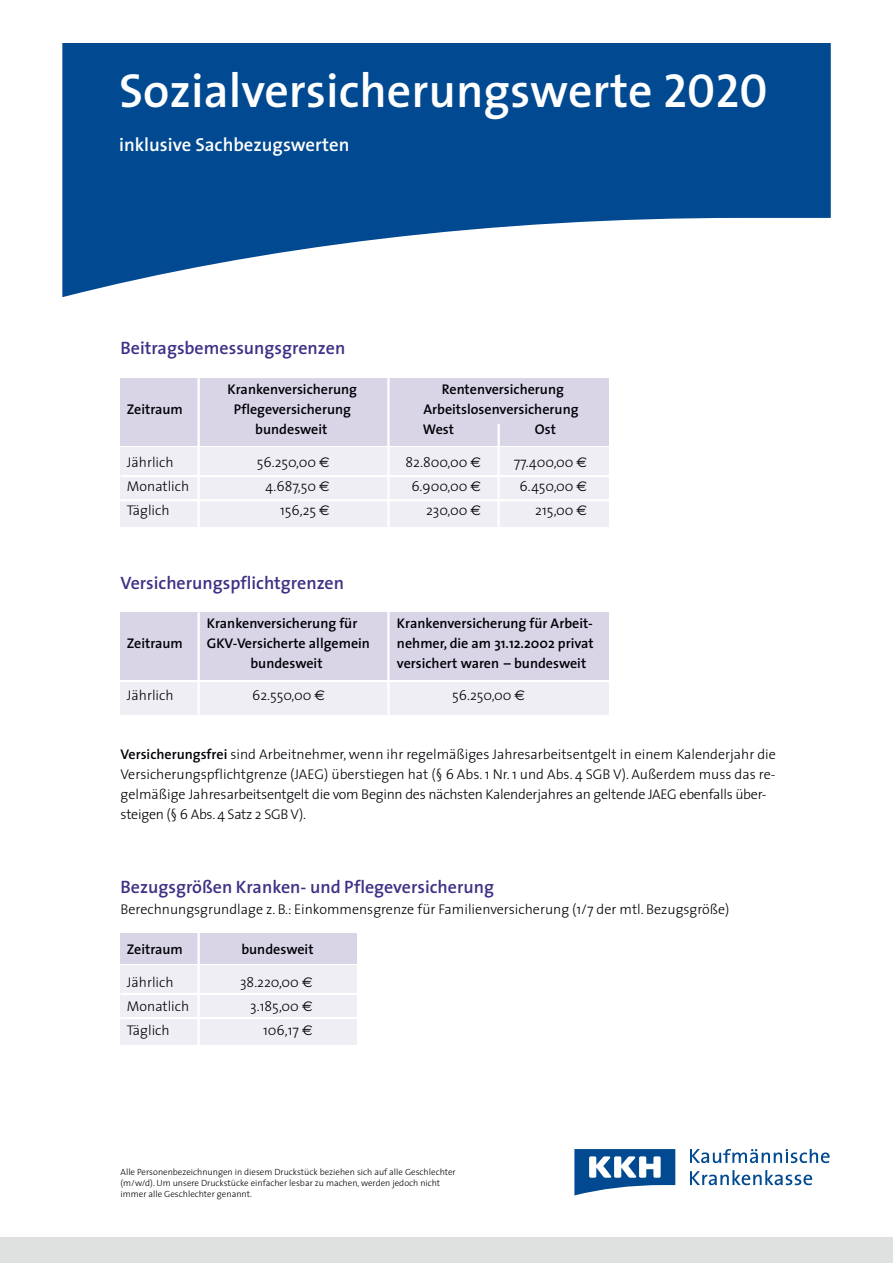
<style>
.page{position:relative;width:893px;height:1263px;background:#fff}
.page>*{position:absolute;margin:0;border:0;box-sizing:border-box;transform-origin:0 0}
.t1{font:600 48px "The Sans";color:#fff}
.t2{font:600 18.75px "The Sans";color:#fff}
.t3{font:600 18px "The Sans";color:#413087}
.t4{font:300 14.1px/19.8px "The Sans";color:#000006}
.t5{font:600 14.1px "The Sans";color:#000006}
.t6{font:300 9px/10.8px "The Sans";color:#000006}
.s1{font-family:"The Sans Semi Bold Caps";font-weight:400}
.s2{font-family:"Euro Sans";font-weight:400}
.s3{font-weight:600}
</style>
<div class="page">
<div style="left:121px;top:612px;width:488px;height:68px;background:#d9d5e7"></div>
<div style="left:121px;top:682px;width:488px;height:33px;background:#f0eef5"></div>
<hr style="left:197px;top:612px;width:3px;height:103px;background:#fff">
<div style="left:121px;top:378px;width:488px;height:68px;background:#d9d5e7"></div>
<div style="left:121px;top:448px;width:488px;height:79px;background:#f0eef5"></div>
<hr style="left:121px;top:499px;width:678px;height:2px;background:#fff">
<hr style="left:121px;top:475px;width:678px;height:2px;background:#fff">
<hr style="left:197px;top:378px;width:3px;height:149px;background:#fff">
<hr style="left:387px;top:378px;width:3px;height:346px;background:#fff">
<div style="left:121px;top:933px;width:236px;height:30px;background:#d9d5e7"></div>
<div style="left:121px;top:966px;width:236px;height:79px;background:#f0eef5"></div>
<hr style="left:121px;top:1017px;width:446px;height:2px;background:#fff">
<hr style="left:121px;top:993px;width:386px;height:2px;background:#fff">
<hr style="left:197px;top:927px;width:3px;height:118px;background:#fff">
<hr style="left:497px;top:424px;width:3px;height:103px;background:#fff">
<div style="left:0;top:1237px;width:893px;height:26px;background:#dfe0e0"></div>
<svg style="left:62px;top:44px;width:769px;height:253px;fill:#014990"></svg>
<svg style="left:690px;top:1170px;width:122px;height:15px"></svg>
<svg style="left:574px;top:1149px;width:101px;height:46px"></svg>
<svg style="left:690px;top:1149px;width:140px;height:14px"></svg>
<h1 class="t1" style="left:119px;top:72px;width:650px">Sozialversicherungswerte <span class="s1">2020</span></h1>
<h2 class="t2" style="left:119px;top:137px;width:232px">inklusive Sachbezugswerten</h2>
<p class="t3" style="left:121px;top:341px;width:226px">Beitragsbemessungsgrenzen</p>
<p class="t5" style="left:228px;top:384px;width:131px">Krankenversicherung</p>
<p class="t5" style="left:442px;top:384px;width:124px">Rentenversicherung</p>
<p class="t5" style="left:127px;top:404px;width:58px">Zeitraum</p>
<p class="t5" style="left:234px;top:404px;width:119px">Pflegeversicherung</p>
<p class="t5" style="left:423px;top:404px;width:157px">Arbeitslosenversicherung</p>
<p class="t5" style="left:255px;top:423px;width:74px">bundesweit</p>
<p class="t5" style="left:423px;top:423px;width:33px">West</p>
<p class="t5" style="left:535px;top:423px;width:23px">Ost</p>
<p class="t4" style="left:127px;top:453px;width:48px">Jährlich</p>
<p class="t4" style="left:257px;top:453px;width:74px">56.250,00 <span class="s2">€</span></p>
<p class="t4" style="left:406px;top:453px;width:77px">82.800,00 <span class="s2">€</span></p>
<p class="t4" style="left:514px;top:453px;width:75px">77.400,00 <span class="s2">€</span></p>
<p class="t4" style="left:127px;top:477px;width:64px">Monatlich</p>
<p class="t4" style="left:265px;top:477px;width:66px">4.687,50 <span class="s2">€</span></p>
<p class="t4" style="left:411px;top:477px;width:71px">6.900,00 <span class="s2">€</span></p>
<p class="t4" style="left:520px;top:477px;width:69px">6.450,00 <span class="s2">€</span></p>
<p class="t4" style="left:127px;top:501px;width:44px">Täglich</p>
<p class="t4" style="left:280px;top:501px;width:51px">156,25 <span class="s2">€</span></p>
<p class="t4" style="left:426px;top:501px;width:57px">230,00 <span class="s2">€</span></p>
<p class="t4" style="left:535px;top:501px;width:53px">215,00 <span class="s2">€</span></p>
<p class="t3" style="left:121px;top:575px;width:225px">Versicherungspflichtgrenzen</p>
<p class="t5" style="left:207px;top:618px;width:152px">Krankenversicherung für</p>
<p class="t5" style="left:397px;top:618px;width:197px">Krankenversicherung für Arbeit-</p>
<p class="t5" style="left:127px;top:638px;width:58px">Zeitraum</p>
<p class="t5" style="left:207px;top:638px;width:165px">GKV-Versicherte allgemein</p>
<p class="t5" style="left:397px;top:638px;width:198px">nehmer, die am 31.12.2002 privat</p>
<p class="t5" style="left:250px;top:658px;width:74px">bundesweit</p>
<p class="t5" style="left:397px;top:658px;width:191px">versichert waren – bundesweit</p>
<p class="t4" style="left:127px;top:686px;width:48px">Jährlich</p>
<p class="t4" style="left:252px;top:686px;width:74px">62.550,00 <span class="s2">€</span></p>
<p class="t4" style="left:452px;top:686px;width:74px">56.250,00 <span class="s2">€</span></p>
<p class="t4" style="left:121px;top:746px;width:657px"><span class="s3">Versicherungsfrei</span> sind Arbeitnehmer, wenn ihr regelmäßiges Jahresarbeitsentgelt in einem Kalenderjahr die Versicherungspflichtgrenze (JAEG) überstiegen hat (§ 6 Abs. 1 Nr. 1 und Abs. 4 SGB V). Außerdem muss das re&shy;gelmäßige Jahresarbeitsentgelt die vom Beginn des nächsten Kalenderjahres an geltende JAEG ebenfalls über&shy;steigen (§ 6 Abs. 4 Satz 2 SGB V).</p>
<p class="t3" style="left:121px;top:879px;width:375px">Bezugsgrößen Kranken- und Pflegeversicherung</p>
<p class="t4" style="left:121px;top:901px;width:610px">Berechnungsgrundlage z. B.: Einkommensgrenze für Familienversicherung (1/7 der mtl. Bezugsgröße)</p>
<p class="t5" style="left:127px;top:943px;width:58px">Zeitraum</p>
<p class="t5" style="left:241px;top:943px;width:74px">bundesweit</p>
<p class="t4" style="left:127px;top:973px;width:48px">Jährlich</p>
<p class="t4" style="left:240px;top:973px;width:74px">38.220,00 <span class="s2">€</span></p>
<p class="t4" style="left:127px;top:997px;width:64px">Monatlich</p>
<p class="t4" style="left:250px;top:997px;width:64px">3.185,00 <span class="s2">€</span></p>
<p class="t4" style="left:127px;top:1021px;width:44px">Täglich</p>
<p class="t4" style="left:263px;top:1021px;width:51px">106,17 <span class="s2">€</span></p>
<p class="t6" style="left:121px;top:1168px;width:337px">Alle Personenbezeichnungen in diesem Druckstück beziehen sich auf alle Geschlechter (m/w/d). Um unsere Druckstücke einfacher lesbar zu machen, werden jedoch nicht immer alle Geschlechter genannt.</p>
</div>
